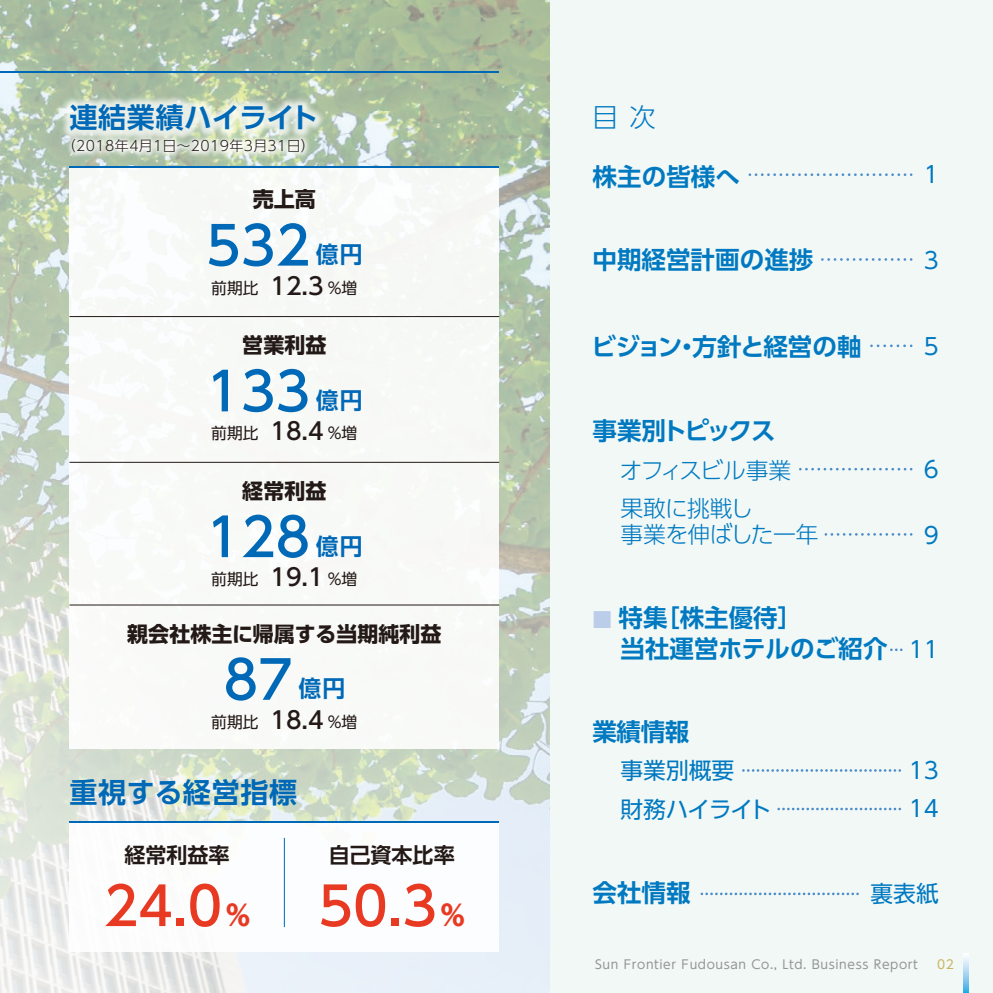
<style>
.page{position:relative;width:993px;height:993px;background:#fff}
.page>*{position:absolute;margin:0;border:0;box-sizing:border-box;transform-origin:0 0}
.t1{font:500 52.5px "UD Shin Go Pro";color:#0069b7}
.t2{font:500 52.5px "UD Shin Go Pro";color:#e83922}
.t3{font:700 28px "UD Shin Go Pro De";letter-spacing:.02em;color:#0069b7}
.t4{font:300 26.25px "UD Shin Go Pro";color:#0079c1}
.t5{font:700 24.5px/31.5px "UD Shin Go Pro De";color:#0079c1}
.t6{font:700 24.5px "UD Shin Go Pro De";letter-spacing:-.025em;color:#0079c1}
.t7{font:700 24.5px "UD Shin Go Pro De";letter-spacing:-.09em;color:#0079c1}
.t8{font:700 22.93px "UD Shin Go Pro De";letter-spacing:.04em;color:#0069b7}
.t9{font:22.75px/38.5px "UD Shin Go Pro";color:#0079c1}
.t10{font:300 22.75px/38.5px "UD Shin Go Pro";letter-spacing:-.03em;color:#0079c1}
.t11{font:700 21px "UD Shin Go Pro";color:#231916}
.t12{font:700 21px "UD Shin Go Pro De";color:#231916}
.t13{font:15.75px "UD Shin Go Pro";color:#231916}
.t14{font:300 14px "UD Shin Go Pro";letter-spacing:.03em;color:#231916}
.t15{font:12.25px "UD Shin Go Pro";letter-spacing:.05em;color:#949595}
.t16{font:12.25px "UD Shin Go Pro";color:#c8b35c}
.s1{font-weight:500;font-size:23.62px}
.s2{font-weight:700;font-size:27.82px}
.s3{font-size:19.6px;color:#bccdea}
.s4{font-family:"UD Shin Go Pro";font-weight:400;font-size:22.75px}
</style>
<div class="page">
<img style="left:0;top:0;width:550px;height:992px">
<img style="left:0;top:22px;width:319px;height:970px">
<img style="left:0;top:221px;width:18px;height:771px">
<div style="left:550px;top:0;width:442px;height:992px;background:#f1f8f6"></div>
<div style="left:69px;top:168px;width:430px;height:581px;background:#f8f9f7"></div>
<div style="left:69px;top:822px;width:430px;height:129px;background:#fff"></div>
<hr style="left:0;top:71px;width:499px;height:2px;background:#0069b7">
<hr style="left:69px;top:166px;width:430px;height:2px;background:#0069b7">
<img style="left:0;top:31px;width:389px;height:190px">
<svg style="left:749px;top:173px;width:162px;height:3px"></svg>
<svg style="left:800px;top:467px;width:111px;height:3px"></svg>
<svg style="left:743px;top:769px;width:157px;height:2px"></svg>
<svg style="left:778px;top:807px;width:122px;height:3px"></svg>
<svg style="left:701px;top:892px;width:157px;height:2px"></svg>
<hr style="left:69px;top:820px;width:430px;height:2px;background:#0069b7">
<hr style="left:284px;top:837px;width:1px;height:89px;background:#0069b7">
<hr style="left:69px;top:316px;width:430px;height:1px;background:#231916">
<hr style="left:69px;top:462px;width:430px;height:1px;background:#231916">
<hr style="left:69px;top:604px;width:430px;height:1px;background:#231916">
<svg style="left:822px;top:258px;width:89px;height:3px"></svg>
<svg style="left:871px;top:344px;width:40px;height:3px"></svg>
<svg style="left:825px;top:533px;width:86px;height:2px"></svg>
<svg style="left:891px;top:648px;width:10px;height:3px"></svg>
<svg style="left:963px;top:953px;width:4px;height:39px"></svg>
<p class="t3" style="left:69px;top:95px;width:250px">連結業績ハイライト</p>
<p class="t4" style="left:592px;top:96px;width:65px">目次</p>
<p class="t14" style="left:62px;top:135px;width:254px">（2018年4月1日～2019年3月31日）</p>
<p class="t11" style="left:253px;top:182px;width:64px">売上高</p>
<h1 class="t1" style="left:206px;top:203px;width:105px">532</h1>
<p class="t8" style="left:316px;top:235px;width:48px">億円</p>
<p class="t13" style="left:211px;top:275px;width:147px">前期比 <span class="s1">12.3</span> ％増</p>
<p class="t11" style="left:242px;top:328px;width:85px">営業利益</p>
<h1 class="t1" style="left:206px;top:348px;width:105px">133</h1>
<p class="t8" style="left:316px;top:381px;width:48px">億円</p>
<p class="t13" style="left:211px;top:420px;width:147px">前期比 <span class="s1">18.4</span> ％増</p>
<p class="t11" style="left:242px;top:473px;width:85px">経常利益</p>
<h1 class="t1" style="left:206px;top:494px;width:105px">128</h1>
<p class="t8" style="left:316px;top:527px;width:48px">億円</p>
<p class="t13" style="left:211px;top:566px;width:147px">前期比 <span class="s1">19.1</span> ％増</p>
<p class="t11" style="left:127px;top:616px;width:315px">親会社株主に帰属する当期純利益</p>
<h1 class="t1" style="left:223px;top:637px;width:71px">87</h1>
<p class="t8" style="left:298px;top:669px;width:48px">億円</p>
<p class="t13" style="left:211px;top:708px;width:147px">前期比 <span class="s1">18.4</span> ％増</p>
<p class="t3" style="left:69px;top:769px;width:229px">重視する経営指標</p>
<p class="t12" style="left:124px;top:837px;width:106px">経常利益率</p>
<h1 class="t2" style="left:103px;top:863px;width:148px">24.0<span class="s2">%</span></h1>
<p class="t12" style="left:328px;top:837px;width:127px">自己資本比率</p>
<h1 class="t2" style="left:318px;top:863px;width:148px">50.3<span class="s2">%</span></h1>
<p class="t5" style="left:592px;top:161px;width:149px">株主の皆様へ</p>
<p class="t9" style="left:923px;top:154px;width:17px">1</p>
<p class="t5" style="left:592px;top:243px;width:222px">中期経営計画の進捗</p>
<p class="t9" style="left:923px;top:240px;width:17px">3</p>
<p class="t6" style="left:591px;top:326px;width:272px">ビジョン・方針と経営の軸</p>
<p class="t9" style="left:923px;top:326px;width:17px">5</p>
<p class="t7" style="left:592px;top:411px;width:185px">事業別トピックス</p>
<p class="t10" style="left:619px;top:450px;width:173px">オフィスビル事業果敢に挑戦し</p>
<p class="t10" style="left:620px;top:514px;width:199px">事業を伸ばした一年</p>
<p class="t9" style="left:923px;top:449px;width:17px">6</p>
<p class="t9" style="left:923px;top:515px;width:17px">9</p>
<p class="t5" style="left:620px;top:600px;width:320px;text-indent:-28px"><span class="s3">■</span> 特集［株主優待］<br>当社運営ホテルのご紹介 <span class="s4">11</span></p>
<p class="t5" style="left:592px;top:714px;width:98px">業績情報</p>
<p class="t9" style="left:620px;top:750px;width:152px">事業別概要<br>財務ハイライト</p>
<p class="t5" style="left:592px;top:876px;width:99px">会社情報</p>
<p class="t9" style="left:908px;top:750px;width:32px">13<br>14</p>
<p class="t9" style="left:870px;top:873px;width:70px">裏表紙</p>
<p class="t15" style="left:595px;top:954px;width:324px">Sun Frontier Fudousan Co., Ltd. Business Report</p>
<p class="t16" style="left:936px;top:954px;width:18px">02</p>
</div>
